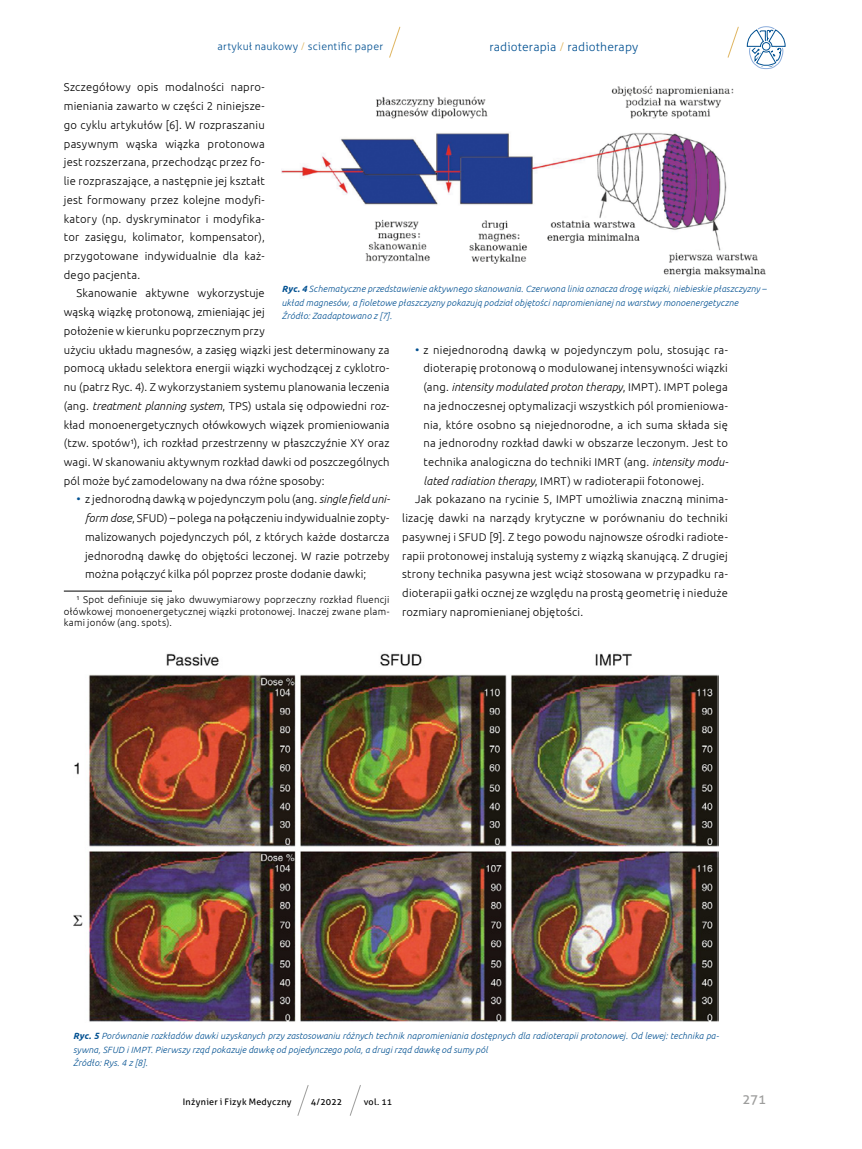
<style>
.page{position:relative;width:862px;height:1149px;background:#fff}
.page>*{position:absolute;margin:0;border:0;box-sizing:border-box;transform-origin:0 0}
.t1{font:13.5px "Aller";color:#9d9d9c}
.t2{font:300 12px "Aller";letter-spacing:.015em;color:#005091}
.t3{font:300 11.25px/18.8px "Ubuntu";letter-spacing:.015em;color:#000;text-align:justify}
.t4{font:italic 300 11.25px "Ubuntu";letter-spacing:.01em;color:#000}
.t5{font:300 10.5px "Aller";letter-spacing:.025em;color:#005091}
.t6{font:300 9.75px/11.7px "Ubuntu";letter-spacing:.025em;color:#000;text-align:justify}
.t7{font:italic 300 9px/13.5px "Ubuntu";letter-spacing:.015em;color:#005091}
.t8{font:9px "Aller";letter-spacing:.025em;color:#000}
.s1{color:#dfb560}
.s2{font-style:italic}
.s3{font-size:12px;color:#005091}
.s4{font-weight:700}
.s5{font-style:normal}
</style>
<div class="page">
<svg style="left:297px;top:1085px;width:11px;height:30px"></svg>
<svg style="left:389px;top:26px;width:11px;height:32px"></svg>
<svg style="left:350px;top:1085px;width:10px;height:30px"></svg>
<svg style="left:727px;top:26px;width:59px;height:43px"></svg>
<svg style="left:762px;top:43px;width:7px;height:7px"></svg>
<div style="left:761px;top:42px;width:8px;height:8px;border:1px solid #005091;border-radius:50%"></div>
<hr style="left:64px;top:590px;width:108px;height:1px;background:#000">
<img style="left:281px;top:85px;width:484px;height:192px">
<img style="left:73px;top:653px;width:645px;height:369px">
<p class="t5" style="left:217px;top:40px;width:167px">artykuł naukowy <span class="s1">/</span> scientific paper</p>
<p class="t2" style="left:489px;top:40px;width:150px">radioterapia <span class="s1">/</span> radiotherapy</p>
<p class="t3" style="left:64px;top:78px;width:202px">Szczegółowy opis modalności napro&shy;mieniania zawarto w części 2 niniejsze&shy;go cyklu artykułów [6]. W rozpraszaniu pasywnym wąska wiązka protonowa jest rozszerzana, przechodząc przez fo&shy;lie rozpraszające, a następnie jej kształt jest formowany przez kolejne modyfi&shy;katory (np. dyskryminator i modyfika&shy;tor zasięgu, kolimator, kompensator), przygotowane indywidualnie dla każ&shy;dego pacjenta.</p>
<p class="t3" style="left:64px;top:284px;width:327px;text-align:left;text-indent:13px">Skanowanie aktywne wykorzystuje<br>wąską wiązkę protonową, zmieniając jej<br>położenie w kierunku poprzecznym przy<br>użyciu układu magnesów, a zasięg wiązki jest determinowany za pomocą układu selektora energii wiązki wychodzącej z cyklotro&shy;nu (patrz Ryc. 4). Z wykorzystaniem systemu planowania leczenia (ang. <span class="s2">treatment planning system</span>, TPS) ustala się odpowiedni roz&shy;kład monoenergetycznych ołówkowych wiązek promieniowania (tzw. spotów<sup>1</sup>), ich rozkład przestrzenny w płaszczyźnie XY oraz wagi. W skanowaniu aktywnym rozkład dawki od poszczególnych pól może być zamodelowany na dwa różne sposoby:</p>
<p class="t3" style="left:85px;top:489px;width:306px;text-indent:-8px"><span class="s3">•</span> z jednorodną dawką w pojedynczym polu (ang. <span class="s2">single field uni&shy;form dose</span>, SFUD) – polega na połączeniu indywidualnie zopty&shy;malizowanych pojedynczych pól, z których każde dostarcza jednorodną dawkę do objętości leczonej. W razie potrzeby można połączyć kilka pól poprzez proste dodanie dawki;</p>
<p class="t6" style="left:64px;top:593px;width:327px;text-indent:13px"><sup>1</sup> Spot definiuje się jako dwuwymiarowy poprzeczny rozkład fluencji ołówkowej monoenergetycznej wiązki protonowej. Inaczej zwane plam&shy;kami jonów (ang. spots).</p>
<p class="t7" style="left:281px;top:282px;width:485px"><span class="s4">Ryc. 4</span> Schematyczne przedstawienie aktywnego skanowania. Czerwona linia oznacza drogę wiązki, niebieskie płaszczyzny – układ magnesów, a fioletowe płaszczyzny pokazują podział objętości napromienianej na warstwy monoenergetyczne<br>Źródło: Zaadaptowano z [7].</p>
<p class="t3" style="left:415px;top:340px;width:314px"><span class="s3">•</span> z niejednorodną dawką w pojedynczym polu, stosując ra-</p>
<p class="t3" style="left:423px;top:358px;width:306px">dioterapię protonową o modulowanej intensywności wiązki</p>
<p class="t4" style="left:423px;top:380px;width:306px"><span class="s5">(ang.</span> intensity modulated proton therapy<span class="s5">, IMPT). IMPT polega</span></p>
<p class="t3" style="left:423px;top:396px;width:306px">na jednoczesnej optymalizacji wszystkich pól promieniowa-</p>
<p class="t3" style="left:423px;top:415px;width:306px">nia, które osobno są niejednorodne, a ich suma składa się</p>
<p class="t3" style="left:423px;top:433px;width:306px">na jednorodny rozkład dawki w obszarze leczonym. Jest to</p>
<p class="t3" style="left:423px;top:452px;width:306px">technika analogiczna do techniki IMRT (ang. <span class="s2">intensity modu-</span></p>
<p class="t3" style="left:423px;top:471px;width:282px"><span class="s2">lated radiation therapy</span>, IMRT) w radioterapii fotonowej.</p>
<p class="t3" style="left:415px;top:489px;width:314px">Jak pokazano na rycinie 5, IMPT umożliwia znaczną minima-</p>
<p class="t3" style="left:402px;top:508px;width:327px">lizację dawki na narządy krytyczne w porównaniu do techniki</p>
<p class="t3" style="left:402px;top:527px;width:327px">pasywnej i SFUD [9]. Z tego powodu najnowsze ośrodki radiote-</p>
<p class="t3" style="left:402px;top:545px;width:327px">rapii protonowej instalują systemy z wiązką skanującą. Z drugiej</p>
<p class="t3" style="left:402px;top:564px;width:327px">strony technika pasywna jest wciąż stosowana w przypadku ra-</p>
<p class="t3" style="left:402px;top:583px;width:327px">dioterapii gałki ocznej ze względu na prostą geometrię i nieduże</p>
<p class="t3" style="left:402px;top:602px;width:182px">rozmiary napromienianej objętości.</p>
<p class="t7" style="left:73px;top:1028px;width:647px"><span class="s4">Ryc. 5</span> Porównanie rozkładów dawki uzyskanych przy zastosowaniu różnych technik napromieniania dostępnych dla radioterapii protonowej. Od lewej: technika pa&shy;sywna, SFUD i IMPT. Pierwszy rząd pokazuje dawkę od pojedynczego pola, a drugi rząd dawkę od sumy pól<br>Źródło: Rys. 4 z [8].</p>
<p class="t8" style="left:183px;top:1095px;width:110px">Inżynier i Fizyk Medyczny</p>
<p class="t8" style="left:310px;top:1095px;width:33px">4/2022</p>
<p class="t8" style="left:363px;top:1095px;width:30px">vol. 11</p>
<p class="t1" style="left:742px;top:1090px;width:25px">271</p>
</div>
